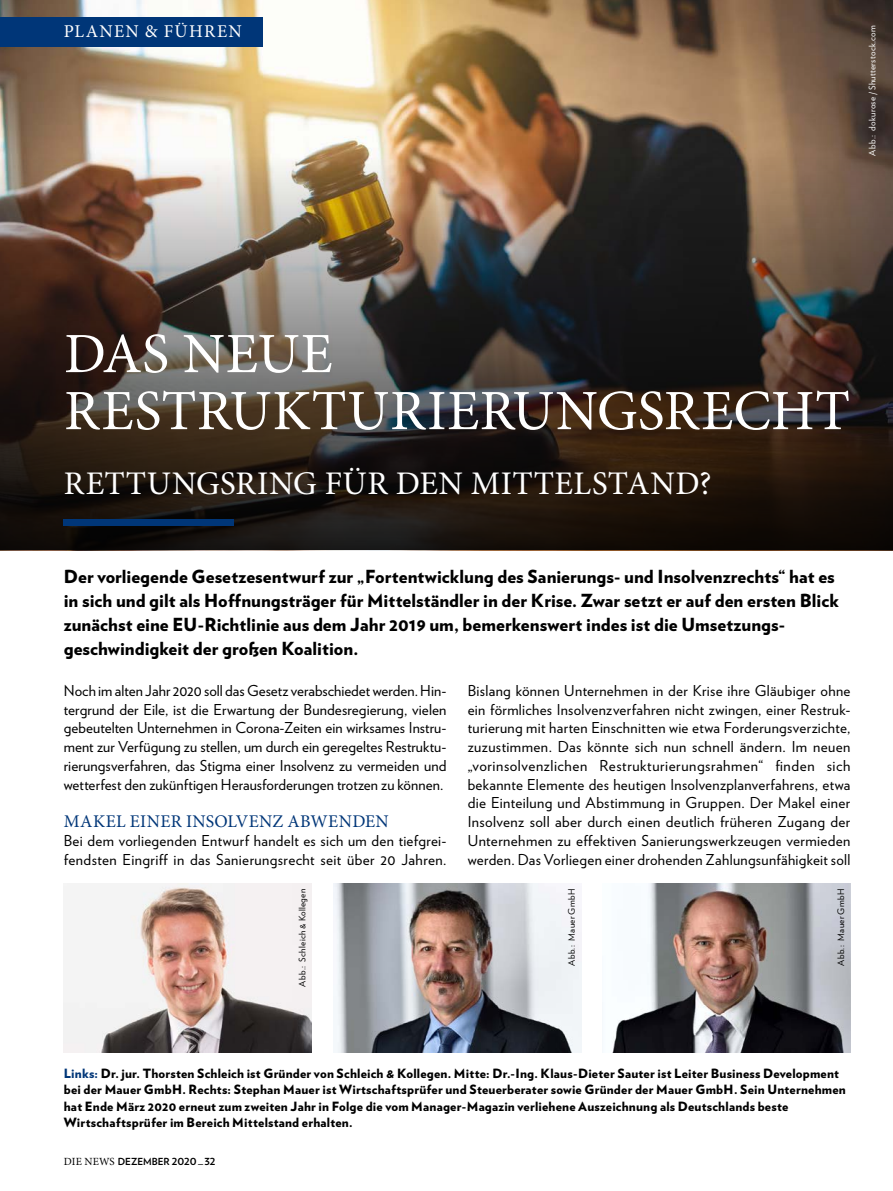
<style>
.page{position:relative;width:893px;height:1191px;background:#fff}
.page>*{position:absolute;margin:0;border:0;box-sizing:border-box;transform-origin:0 0}
.t1{font:57px/57px "Minion Pro";letter-spacing:.005em;color:#fff}
.t2{font:33px "Minion Pro";letter-spacing:.01em;color:#fff}
.t3{font:900 18px/24px "Verlag";letter-spacing:.005em;color:#000}
.t4{font:18px "Minion Pro";letter-spacing:.075em;color:#fff}
.t5{font:17.85px "Minion Pro";letter-spacing:.015em;color:#003678}
.t6{font:15px/18.8px "Verlag";letter-spacing:.02em;color:#000;text-align:justify}
.t7{font:900 12.75px/16.5px "Verlag";letter-spacing:.02em;color:#000}
.t8{font:700 9.75px "Verlag";color:#000}
.t9{font:9px "Verlag";letter-spacing:.035em;color:#000}
.t10{font:9px "Verlag";letter-spacing:.03em;color:#fff}
.s1{color:#003678}
.s2{font-family:"Minion Pro";font-weight:400;font-size:10.95px}
</style>
<div class="page">
<img style="left:0;top:0;width:893px;height:156px">
<img style="left:612px;top:883px;width:238px;height:169px">
<img style="left:333px;top:883px;width:248px;height:169px">
<img style="left:64px;top:883px;width:248px;height:169px">
<div style="left:0;top:17px;width:262px;height:29px;background:#003678"></div>
<img style="left:0;top:156px;width:893px;height:394px">
<div style="left:64px;top:520px;width:170px;height:6px;background:#003678"></div>
<p class="t4" style="left:64px;top:19px;width:50px">PLANEN</p>
<p class="t4" style="left:145px;top:19px;width:85px">&amp; FÜHREN</p>
<p class="t10" style="left:865px;top:156px;width:132px;rotate:-90deg">Abb.: dokurose / Shutterstock.com</p>
<h1 class="t1" style="left:64px;top:326px;width:787px">DAS NEUE<br>RESTRUKTURIERUNGSRECHT</h1>
<h2 class="t2" style="left:64px;top:461px;width:649px">RETTUNGSRING FÜR DEN MITTELSTAND?</h2>
<p class="t3" style="left:64px;top:564px;width:777px">Der vorliegende Gesetzesentwurf zur „Fortentwicklung des Sanierungs- und Insolvenzrechts“ hat es in sich und gilt als Hoffnungsträger für Mittelständler in der Krise. Zwar setzt er auf den ersten Blick zunächst eine EU-Richtlinie aus dem Jahr 2019 um, bemerkenswert indes ist die Umsetzungs&shy;geschwindigkeit der großen Koalition.</p>
<p class="t6" style="left:64px;top:680px;width:384px">Noch im alten Jahr 2020 soll das Gesetz verabschiedet werden. Hin&shy;tergrund der Eile, ist die Erwartung der Bundesregierung, vielen gebeutelten Unternehmen in Corona-Zeiten ein wirksames Instru&shy;ment zur Verfügung zu stellen, um durch ein geregeltes Restruktu&shy;rierungsverfahren, das Stigma einer Insolvenz zu vermeiden und wetterfest den zukünftigen Herausforderungen trotzen zu können.</p>
<p class="t5" style="left:64px;top:809px;width:326px">MAKEL EINER INSOLVENZ ABWENDEN</p>
<p class="t6" style="left:64px;top:830px;width:384px">Bei dem vorliegenden Entwurf handelt es sich um den tiefgrei&shy;fendsten Eingriff in das Sanierungsrecht seit über 20 Jahren.</p>
<p class="t9" style="left:295px;top:986px;width:99px;rotate:-90deg">Abb.: Schleich &amp; Kollegen</p>
<p class="t6" style="left:468px;top:680px;width:384px">Bislang können Unternehmen in der Krise ihre Gläubiger ohne ein förmliches Insolvenzverfahren nicht zwingen, einer Restruk&shy;turierung mit harten Einschnitten wie etwa Forderungsverzichte, zuzustimmen. Das könnte sich nun schnell ändern. Im neuen „vorinsolvenzlichen Restrukturierungsrahmen“ finden sich bekannte Elemente des heutigen Insolvenzplanverfahrens, etwa die Einteilung und Abstimmung in Gruppen. Der Makel einer Insolvenz soll aber durch einen deutlich früheren Zugang der Unternehmen zu effektiven Sanierungswerkzeugen vermieden werden. Das Vorliegen einer drohenden Zahlungsunfähigkeit soll</p>
<p class="t9" style="left:565px;top:965px;width:78px;rotate:-90deg">Abb.: Mauer GmbH</p>
<p class="t9" style="left:834px;top:965px;width:78px;rotate:-90deg">Abb.: Mauer GmbH</p>
<p class="t7" style="left:64px;top:1064px;width:784px"><span class="s1">Links:</span> Dr. jur. Thorsten Schleich ist Gründer von Schleich &amp; Kollegen. Mitte: Dr.-Ing. Klaus-Dieter Sauter ist Leiter Business Development bei der Mauer GmbH. Rechts: Stephan Mauer ist Wirtschaftsprüfer und Steuerberater sowie Gründer der Mauer GmbH. Sein Unternehmen hat Ende März 2020 erneut zum zweiten Jahr in Folge die vom Manager-Magazin verliehene Auszeichnung als Deutschlands beste Wirtschaftsprüfer im Bereich Mittelstand erhalten.</p>
<p class="t8" style="left:64px;top:1153px;width:153px"><span class="s2">DIE NEWS</span> DEZEMBER 2020 _ 32</p>
</div>
